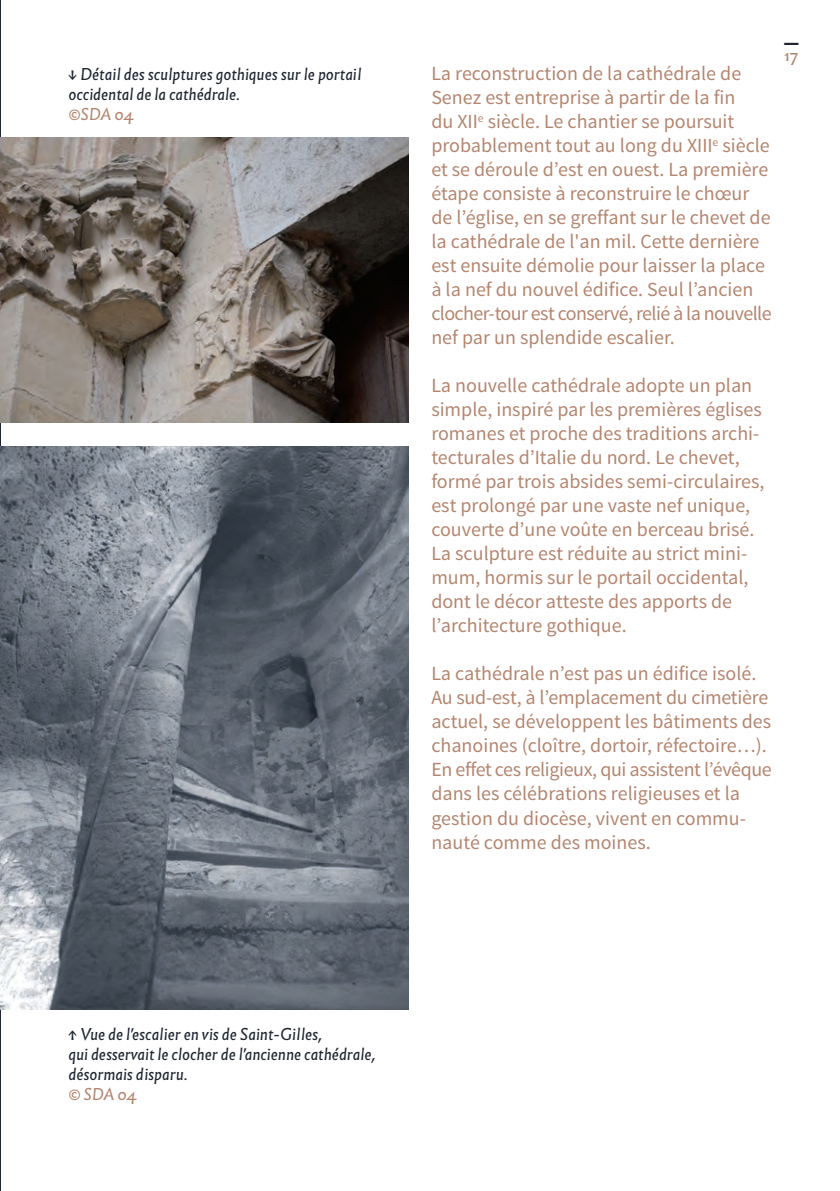
<style>
.page{position:relative;width:840px;height:1191px;background:#fff}
.page>*{position:absolute;margin:0;border:0;box-sizing:border-box;transform-origin:0 0}
.t1{font:20px/24px "Source Sans Pro";color:#b48670}
.t2{font:900 20px "Source Sans Pro";color:#1f2631}
.t3{font:italic 16px/20px "Infini";color:#1f2631}
.t4{font:italic 16px "Infini";letter-spacing:-.02em;color:#b48670}
.t5{font:16px "Infini";color:#b48670}
</style>
<div class="page">
<img style="left:0;top:446px;width:408px;height:563px">
<img style="left:0;top:137px;width:408px;height:286px">
<p class="t3" style="left:68px;top:64px;width:294px">↓ Détail des sculptures gothiques sur le portail occidental de la cathédrale.</p>
<p class="t4" style="left:68px;top:102px;width:67px">©SDA 04</p>
<p class="t1" style="left:431px;top:62px;width:341px">La reconstruction de la cathédrale de Senez est entreprise à partir de la fin<br>du XII<sup>e</sup> siècle. Le chantier se poursuit probablement tout au long du XIII<sup>e</sup> siècle et se déroule d’est en ouest. La première étape consiste à reconstruire le chœur de l’église, en se greffant sur le chevet de la cathédrale de l'an mil. Cette dernière est ensuite démolie pour laisser la place à la nef du nouvel édifice. Seul l’ancien clocher-tour est conservé, relié à la nouvelle nef par un splendide escalier.</p>
<p class="t1" style="left:431px;top:374px;width:334px">La nouvelle cathédrale adopte un plan simple, inspiré par les premières églises romanes et proche des traditions archi&shy;tecturales d’Italie du nord. Le chevet, formé par trois absides semi-circulaires, est prolongé par une vaste nef unique, couverte d’une voûte en berceau brisé.<br>La sculpture est réduite au strict mini&shy;mum, hormis sur le portail occidental, dont le décor atteste des apports de l’architecture gothique.</p>
<p class="t1" style="left:431px;top:662px;width:342px">La cathédrale n’est pas un édifice isolé.<br>Au sud-est, à l’emplacement du cimetière actuel, se développent les bâtiments des chanoines (cloître, dortoir, réfectoire…).<br>En effet ces religieux, qui assistent l’évêque dans les célébrations religieuses et la gestion du diocèse, vivent en commu&shy;nauté comme des moines.</p>
<p class="t2" style="left:782px;top:29px;width:17px">—</p>
<p class="t5" style="left:783px;top:43px;width:16px">17</p>
<p class="t3" style="left:68px;top:1022px;width:308px">↑ Vue de l'escalier en vis de Saint-Gilles,<br>qui desservait le clocher de l'ancienne cathédrale, désormais disparu.</p>
<p class="t4" style="left:68px;top:1081px;width:70px">© SDA 04</p>
</div>
